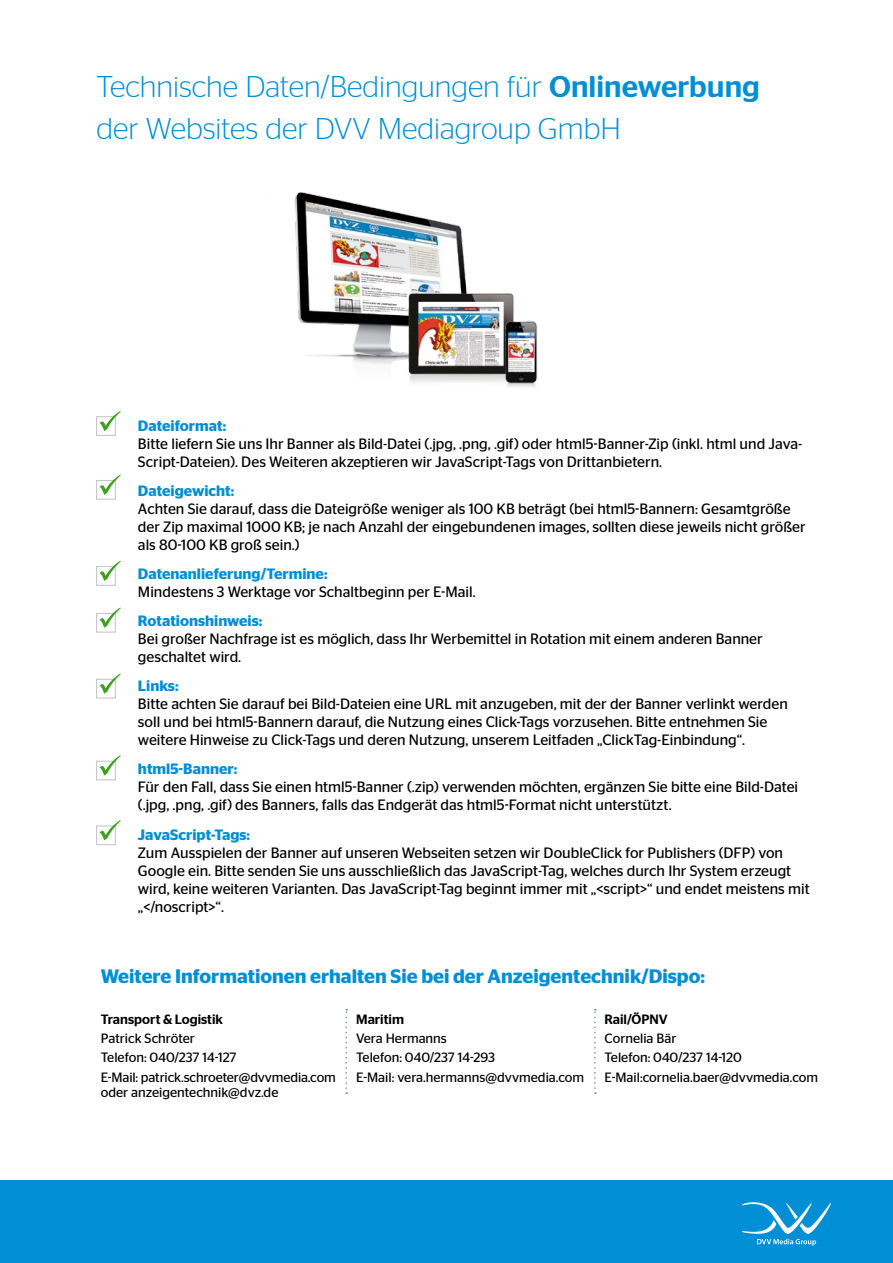
<style>
.page{position:relative;width:893px;height:1263px;background:#fff}
.page>*{position:absolute;margin:0;border:0;box-sizing:border-box;transform-origin:0 0}
.t1{font:300 30px/42px "Stag Sans";color:#008fd5}
.t2{font:600 19.5px "Stag Sans";color:#008fd5}
.t3{font:15px/18px "Stag Sans";color:#000}
.t4{font:600 15px "Stag Sans";color:#008fd5}
.t5{font:13.5px/19.2px "Stag Sans";color:#000}
.t6{font:500 13.5px "Stag Sans";color:#000}
.s1{font-weight:500}
</style>
<div class="page">
<div style="left:0;top:1180px;width:893px;height:83px;background:#008fd5"></div>
<img style="left:294px;top:192px;width:244px;height:195px">
<svg style="left:345px;top:1009px;width:2px;height:85px"></svg>
<svg style="left:594px;top:1009px;width:2px;height:85px"></svg>
<div style="left:96px;top:416px;width:20px;height:20px;border:1px solid #c1c2c4"></div>
<svg style="left:99px;top:411px;width:22px;height:20px"></svg>
<svg style="left:742px;top:1202px;width:89px;height:44px"></svg>
<div style="left:96px;top:480px;width:20px;height:20px;border:1px solid #c1c2c4"></div>
<svg style="left:99px;top:475px;width:22px;height:20px"></svg>
<div style="left:96px;top:566px;width:20px;height:20px;border:1px solid #c1c2c4"></div>
<svg style="left:99px;top:561px;width:22px;height:20px"></svg>
<div style="left:96px;top:613px;width:20px;height:19px;border:1px solid #c1c2c4"></div>
<svg style="left:99px;top:608px;width:22px;height:20px"></svg>
<div style="left:96px;top:679px;width:20px;height:19px;border:1px solid #c1c2c4"></div>
<svg style="left:99px;top:673px;width:22px;height:21px"></svg>
<div style="left:96px;top:761px;width:20px;height:19px;border:1px solid #c1c2c4"></div>
<svg style="left:99px;top:755px;width:22px;height:21px"></svg>
<div style="left:96px;top:826px;width:20px;height:19px;border:1px solid #c1c2c4"></div>
<svg style="left:99px;top:820px;width:22px;height:20px"></svg>
<h1 class="t1" style="left:96px;top:65px;width:665px">Technische Daten/Bedingungen für <span class="s1">Onlinewerbung </span>der Websites der DVV Mediagroup GmbH</h1>
<p class="t4" style="left:138px;top:417px;width:90px">Dateiformat:</p>
<p class="t3" style="left:138px;top:434px;width:666px">Bitte liefern Sie uns Ihr Banner als Bild-Datei (.jpg, .png, .gif) oder html5-Banner-Zip (inkl. html und Java-<br>Script-Dateien). Des Weiteren akzeptieren wir JavaScript-Tags von Drittanbietern.</p>
<p class="t4" style="left:138px;top:482px;width:98px">Dateigewicht:</p>
<p class="t3" style="left:138px;top:499px;width:669px">Achten Sie darauf, dass die Dateigröße weniger als 100 KB beträgt (bei html5-Bannern: Gesamtgröße der Zip maximal 1000 KB; je nach Anzahl der eingebundenen images, sollten diese jeweils nicht größer als 80-100 KB groß sein.)</p>
<p class="t4" style="left:138px;top:565px;width:191px">Datenanlieferung/Termine:</p>
<p class="t3" style="left:138px;top:582px;width:339px">Mindestens 3 Werktage vor Schaltbeginn per E-Mail.</p>
<p class="t4" style="left:138px;top:612px;width:126px">Rotationshinweis:</p>
<p class="t3" style="left:138px;top:630px;width:626px">Bei großer Nachfrage ist es möglich, dass Ihr Werbemittel in Rotation mit einem anderen Banner geschaltet wird.</p>
<p class="t4" style="left:138px;top:677px;width:42px">Links:</p>
<p class="t3" style="left:138px;top:695px;width:651px">Bitte achten Sie darauf bei Bild-Dateien eine URL mit anzugeben, mit der der Banner verlinkt werden soll und bei html5-Bannern darauf, die Nutzung eines Click-Tags vorzusehen. Bitte entnehmen Sie weitere Hinweise zu Click-Tags und deren Nutzung, unserem Leitfaden „ClickTag-Einbindung“.</p>
<p class="t4" style="left:138px;top:760px;width:101px">html5-Banner:</p>
<p class="t3" style="left:138px;top:778px;width:662px">Für den Fall, dass Sie einen html5-Banner (.zip) verwenden möchten, ergänzen Sie bitte eine Bild-Datei (.jpg, .png, .gif) des Banners, falls das Endgerät das html5-Format nicht unterstützt.</p>
<p class="t4" style="left:138px;top:826px;width:114px">JavaScript-Tags:</p>
<p class="t3" style="left:138px;top:843px;width:673px">Zum Ausspielen der Banner auf unseren Webseiten setzen wir DoubleClick for Publishers (DFP) von Google ein. Bitte senden Sie uns ausschließlich das JavaScript-Tag, welches durch Ihr System erzeugt wird, keine weiteren Varianten. Das JavaScript-Tag beginnt immer mit „&lt;script&gt;“ und endet meistens mit „&lt;/noscript&gt;“.</p>
<h2 class="t2" style="left:101px;top:965px;width:606px">Weitere Informationen erhalten Sie bei der Anzeigentechnik/Dispo:</h2>
<p class="t6" style="left:604px;top:1011px;width:65px">Rail/ÖPNV</p>
<p class="t5" style="left:604px;top:1028px;width:215px">Cornelia Bär<br>Telefon: 040/237 14-120<br>E-Mail:cornelia.baer@dvvmedia.com</p>
<p class="t6" style="left:101px;top:1011px;width:124px">Transport &amp; Logistik</p>
<p class="t5" style="left:101px;top:1028px;width:237px">Patrick Schröter<br>Telefon: 040/237 14-127<br>E-Mail: patrick.schroeter@dvvmedia.com</p>
<p class="t5" style="left:101px;top:1082px;width:179px">oder anzeigentechnik@dvz.de</p>
<p class="t6" style="left:356px;top:1011px;width:49px">Maritim</p>
<p class="t5" style="left:356px;top:1028px;width:230px">Vera Hermanns<br>Telefon: 040/237 14-293<br>E-Mail: vera.hermanns@dvvmedia.com</p>
</div>
